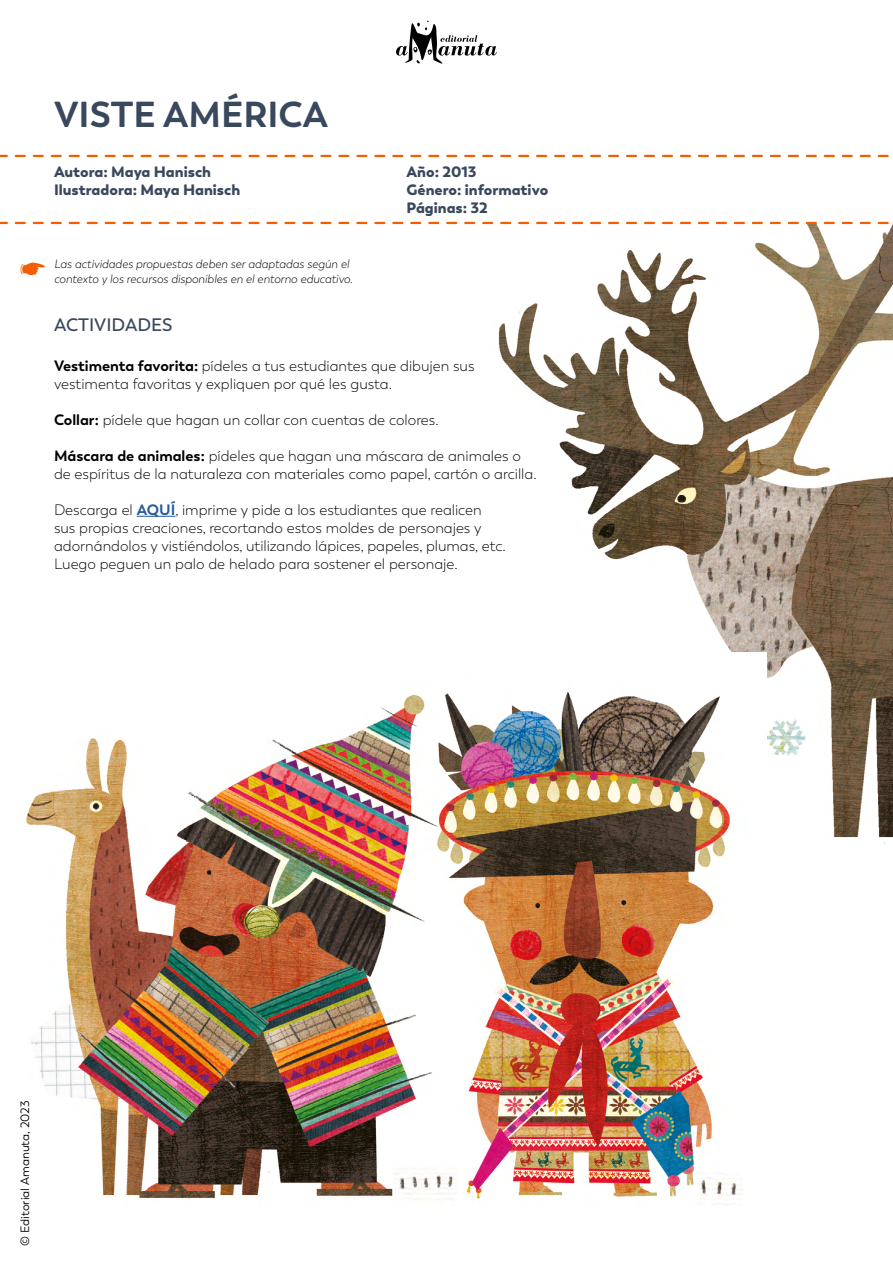
<style>
.page{position:relative;width:893px;height:1263px;background:#fff}
.page>*{position:absolute;margin:0;border:0;box-sizing:border-box;transform-origin:0 0}
.t1{font:700 36px "Boston";color:#39485d}
.t2{font:600 18px "Boston";color:#39485d}
.t3{font:300 15px/18px "Boston";color:#000}
.t4{font:900 15px/18px "Boston";color:#39485d}
.t5{font:italic 300 12px "Boston";color:#000}
.t6{font:12px "Boston";color:#000}
.s1{font-weight:700}
.s2{font-weight:700;color:#275b9b}
</style>
<div class="page">
<img style="left:483px;top:224px;width:410px;height:620px">
<svg style="left:396px;top:21px;width:101px;height:43px"></svg>
<svg style="left:0;top:155px;width:889px;height:2px"></svg>
<hr style="left:137px;top:516px;width:38px;height:1px;background:#275b9b">
<img style="left:26px;top:653px;width:740px;height:552px">
<svg style="left:0;top:222px;width:893px;height:2px"></svg>
<h1 class="t1" style="left:54px;top:93px;width:276px">VISTE AMÉRICA</h1>
<p class="t4" style="left:54px;top:163px;width:188px">Autora: Maya Hanisch<br>Ilustradora: Maya Hanisch</p>
<p class="t4" style="left:406px;top:163px;width:143px">Año: 2013<br>Género: informativo<br>Páginas: 32</p>
<p class="t5" style="left:54px;top:257px;width:297px">Las actividades propuestas deben ser adaptadas según el</p>
<p class="t5" style="left:54px;top:272px;width:300px">contexto y los recursos disponibles en el entorno educativo.</p>
<p class="t2" style="left:54px;top:314px;width:120px">ACTIVIDADES</p>
<p class="t3" style="left:54px;top:357px;width:422px"><span class="s1">Vestimenta favorita:</span> pídeles a tus estudiantes que dibujen sus vestimenta favoritas y expliquen por qué les gusta.</p>
<p class="t3" style="left:54px;top:411px;width:386px"><span class="s1">Collar:</span> pídele que hagan un collar con cuentas de colores.</p>
<p class="t3" style="left:54px;top:447px;width:484px"><span class="s1">Máscara de animales:</span> pídeles que hagan una máscara de animales o de espíritus de la naturaleza con materiales como papel, cartón o arcilla.</p>
<p class="t3" style="left:54px;top:501px;width:453px">Descarga el <span class="s2">AQUÍ</span>, imprime y pide a los estudiantes que realicen sus propias creaciones, recortando estos moldes de personajes y adornándolos y vistiéndolos, utilizando lápices, papeles, plumas, etc.<br>Luego peguen un palo de helado para sostener el personaje.</p>
<p class="t6" style="left:18px;top:1246px;width:147px;rotate:-90deg">© Editorial Amanuta, 2023</p>
</div>
